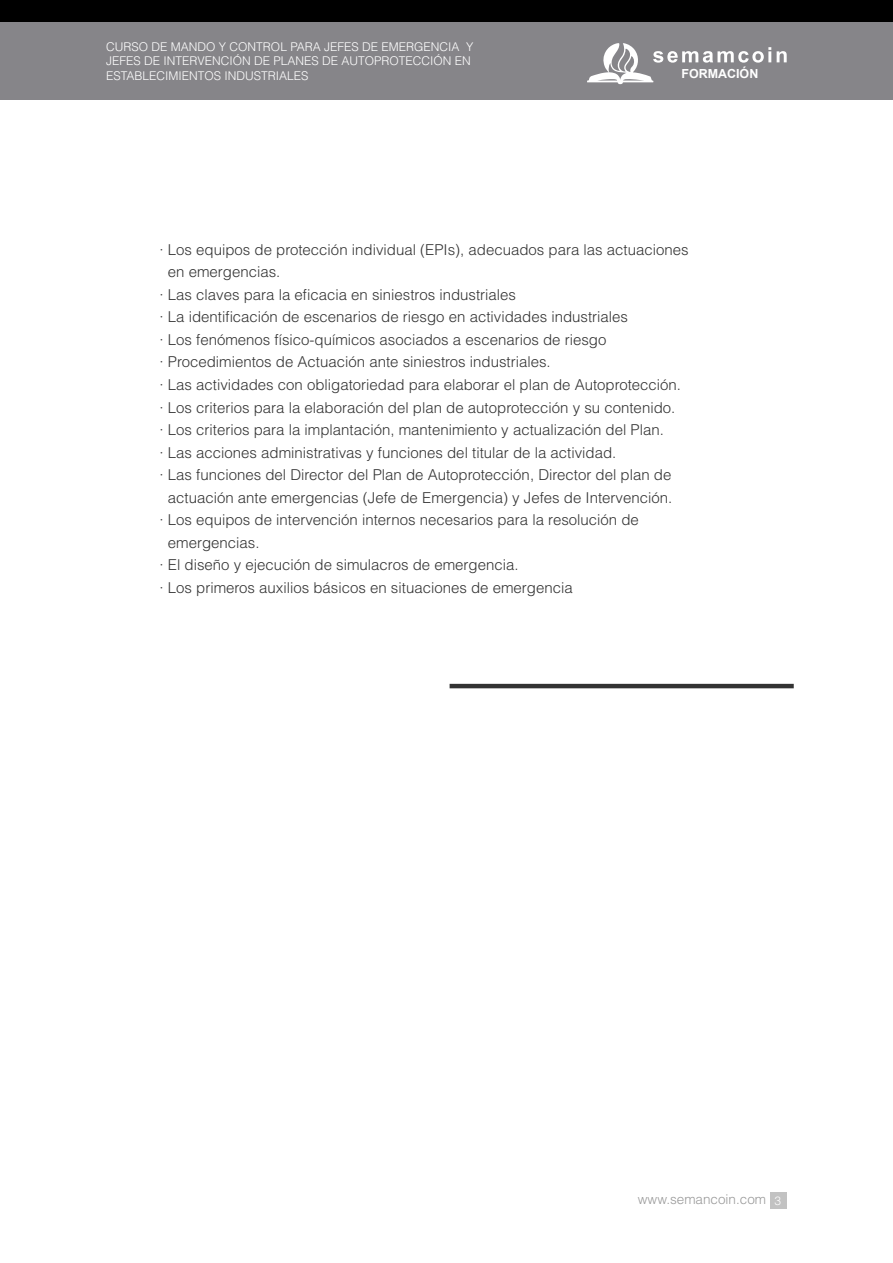
<style>
.page{position:relative;width:893px;height:1263px;background:#fff}
.page>*{position:absolute;margin:0;border:0;box-sizing:border-box;transform-origin:0 0}
.t1{font:300 15px "Helvetica LT Std";color:#333}
.t2{font:300 13.5px "Helvetica LT Std";color:#999}
.t3{font:700 12.45px "Arial";color:#fff}
.t4{font:300 12px/14.4px "Helvetica LT Std";color:#fff}
.s1{font-size:12px;color:#fff}
</style>
<div class="page">
<div style="left:0;top:22px;width:893px;height:78px;background:#868589"></div>
<div style="left:0;top:0;width:893px;height:21px;background:#000"></div>
<hr style="left:450px;top:684px;width:344px;height:4px;background:#333">
<svg style="left:777px;top:51px;width:10px;height:11px"></svg>
<svg style="left:587px;top:43px;width:184px;height:41px"></svg>
<div style="left:770px;top:1192px;width:17px;height:17px;background:#c2c2c2"></div>
<p class="t4" style="left:106px;top:39px;width:369px">CURSO DE MANDO Y CONTROL PARA JEFES DE EMERGENCIA Y<br>JEFES DE INTERVENCIÓN DE PLANES DE AUTOPROTECCIÓN EN<br>ESTABLECIMIENTOS INDUSTRIALES</p>
<p class="t3" style="left:681px;top:65px;width:78px">FORMACIÓN</p>
<p class="t1" style="left:159px;top:240px;width:531px">· Los equipos de protección individual (EPIs), adecuados para las actuaciones</p>
<p class="t1" style="left:168px;top:263px;width:114px">en emergencias.</p>
<p class="t1" style="left:159px;top:285px;width:358px">· Las claves para la eficacia en siniestros industriales</p>
<p class="t1" style="left:159px;top:308px;width:470px">· La identificación de escenarios de riesgo en actividades industriales</p>
<p class="t1" style="left:159px;top:330px;width:448px">· Los fenómenos físico-químicos asociados a escenarios de riesgo</p>
<p class="t1" style="left:159px;top:353px;width:393px">· Procedimientos de Actuación ante siniestros industriales.</p>
<p class="t1" style="left:159px;top:375px;width:523px">· Las actividades con obligatoriedad para elaborar el plan de Autoprotección.</p>
<p class="t1" style="left:159px;top:398px;width:517px">· Los criterios para la elaboración del plan de autoprotección y su contenido.</p>
<p class="t1" style="left:159px;top:420px;width:506px">· Los criterios para la implantación, mantenimiento y actualización del Plan.</p>
<p class="t1" style="left:159px;top:443px;width:458px">· Las acciones administrativas y funciones del titular de la actividad.</p>
<p class="t1" style="left:159px;top:465px;width:513px">· Las funciones del Director del Plan de Autoprotección, Director del plan de</p>
<p class="t1" style="left:168px;top:488px;width:506px">actuación ante emergencias (Jefe de Emergencia) y Jefes de Intervención.</p>
<p class="t1" style="left:159px;top:510px;width:481px">· Los equipos de intervención internos necesarios para la resolución de</p>
<p class="t1" style="left:168px;top:533px;width:93px">emergencias.</p>
<p class="t1" style="left:159px;top:555px;width:361px">· El diseño y ejecución de simulacros de emergencia.</p>
<p class="t1" style="left:159px;top:578px;width:415px">· Los primeros auxilios básicos en situaciones de emergencia</p>
<p class="t2" style="left:638px;top:1191px;width:145px">www.semancoin.com <span class="s1">3</span></p>
</div>
